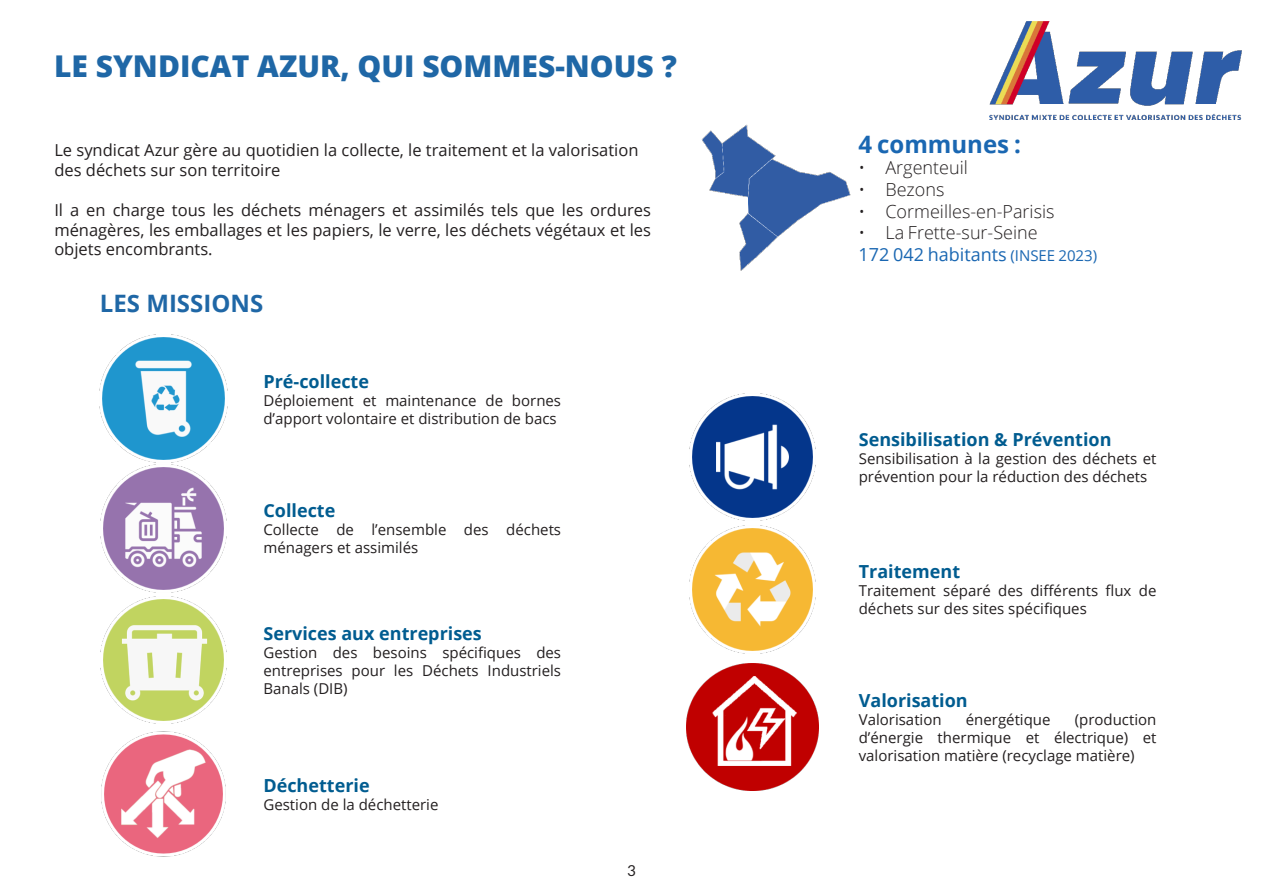
<style>
.page{position:relative;width:1263px;height:893px;background:#fff}
.page>*{position:absolute;margin:0;border:0;box-sizing:border-box;transform-origin:0 0}
.t1{font:800 30px "Open Sans";color:#1f67a6}
.t2{font:700 24px "Open Sans";color:#1f67a6}
.t3{font:700 24px "Open Sans";color:#1a67b2}
.t4{font:700 18px "Open Sans";color:#015c90}
.t5{font:300 18px "Open Sans";color:#231f20}
.t6{font:18px "Open Sans";color:#1a67b2}
.t7{font:16.5px/19.8px "Open Sans";color:#231f20}
.t8{font:15px/18px "Open Sans";color:#231f20}
.t9{font:15px "Lato";color:#231f20}
.s1{font-size:15px}
</style>
<div class="page">
<img style="left:989px;top:21px;width:253px;height:99px">
<img style="left:101px;top:731px;width:125px;height:126px">
<img style="left:100px;top:335px;width:127px;height:127px">
<img style="left:100px;top:596px;width:127px;height:128px">
<img style="left:689px;top:526px;width:127px;height:127px">
<img style="left:686px;top:663px;width:132px;height:128px">
<img style="left:689px;top:393px;width:127px;height:128px">
<img style="left:100px;top:465px;width:127px;height:127px">
<img style="left:701px;top:124px;width:150px;height:147px">
<p class="t1" style="left:54px;top:43px;width:624px">LE SYNDICAT AZUR, QUI SOMMES-NOUS ?</p>
<p class="t7" style="left:54px;top:140px;width:586px">Le syndicat Azur gère au quotidien la collecte, le traitement et la valorisation des déchets sur son territoire</p>
<p class="t7" style="left:54px;top:199px;width:598px;text-align:justify">Il a en charge tous les déchets ménagers et assimilés tels que les ordures ménagères, les emballages et les papiers, le verre, les déchets végétaux et les objets encombrants.</p>
<p class="t2" style="left:100px;top:286px;width:165px">LES MISSIONS</p>
<p class="t4" style="left:263px;top:368px;width:107px">Pré-collecte</p>
<p class="t8" style="left:263px;top:391px;width:299px">Déploiement et maintenance de bornes d’apport volontaire et distribution de bacs</p>
<p class="t4" style="left:263px;top:498px;width:73px">Collecte</p>
<p class="t8" style="left:263px;top:520px;width:299px">Collecte de l’ensemble des déchets ménagers et assimilés</p>
<p class="t4" style="left:263px;top:621px;width:220px">Services aux entreprises</p>
<p class="t8" style="left:263px;top:643px;width:299px;text-align:justify">Gestion des besoins spécifiques des entreprises pour les Déchets Industriels Banals (DIB)</p>
<p class="t4" style="left:263px;top:773px;width:108px">Déchetterie</p>
<p class="t8" style="left:263px;top:795px;width:177px">Gestion de la déchetterie</p>
<p class="t9" style="left:627px;top:862px;width:10px">3</p>
<p class="t3" style="left:858px;top:127px;width:164px">4 communes :</p>
<p class="t5" style="left:858px;top:155px;width:111px">• Argenteuil</p>
<p class="t5" style="left:858px;top:177px;width:88px">• Bezons</p>
<p class="t5" style="left:858px;top:199px;width:198px">• Cormeilles-en-Parisis</p>
<p class="t5" style="left:858px;top:220px;width:181px">• La Frette-sur-Seine</p>
<p class="t6" style="left:858px;top:242px;width:240px">172 042 habitants <span class="s1">(INSEE 2023)</span></p>
<p class="t4" style="left:859px;top:427px;width:254px">Sensibilisation &amp; Prévention</p>
<p class="t8" style="left:859px;top:449px;width:299px">Sensibilisation à la gestion des déchets et prévention pour la réduction des déchets</p>
<p class="t4" style="left:859px;top:559px;width:103px">Traitement</p>
<p class="t8" style="left:859px;top:581px;width:299px">Traitement séparé des différents flux de déchets sur des sites spécifiques</p>
<p class="t4" style="left:859px;top:688px;width:110px">Valorisation</p>
<p class="t8" style="left:859px;top:710px;width:84px">Valorisation</p>
<p class="t8" style="left:966px;top:710px;width:86px">énergétique</p>
<p class="t8" style="left:859px;top:710px;width:299px;text-align:justify;text-indent:216px">(production d’énergie thermique et électrique) et valorisation matière (recyclage matière)</p>
</div>
